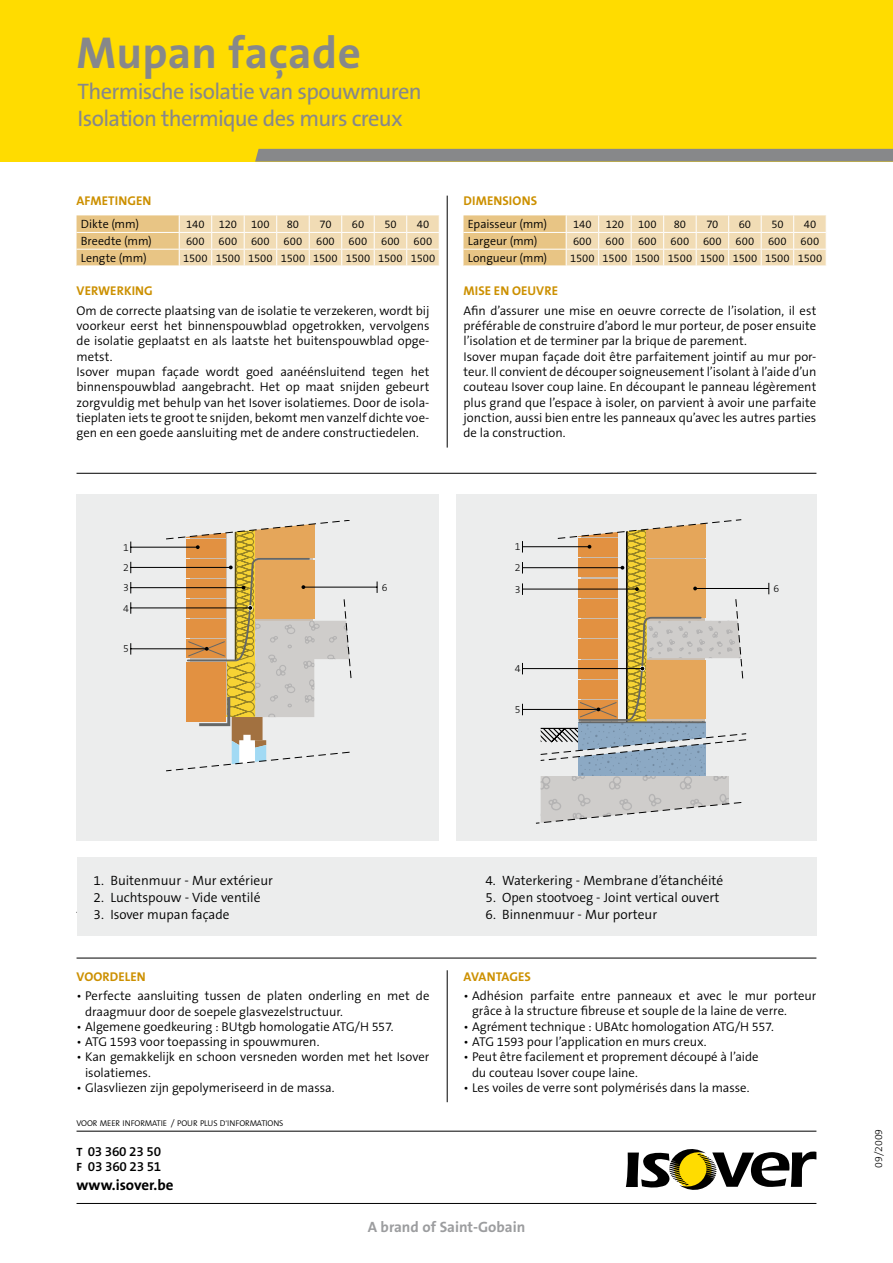
<style>
.page{position:relative;width:893px;height:1263px;background:#fff}
.page>*{position:absolute;margin:0;border:0;box-sizing:border-box;transform-origin:0 0}
.t1{font:700 45px "The Sans B7";letter-spacing:.005em;color:#87888a}
.t2{font:22.5px/27px "The Sans B5 Plain";letter-spacing:-.03em;color:#87888a}
.t3{font:700 15px "The Sans B7";color:#9c9d9f}
.t4{font:700 15px "The Sans B7";color:#000}
.t5{font:300 13.5px "The Sans B4";color:#000}
.t6{font:600 13.5px/15px "The Sans B6";letter-spacing:-.015em;color:#000}
.t7{font:300 12.75px/15.3px "The Sans B4";color:#000}
.t8{font:700 12.75px "The Sans B7";letter-spacing:.01em;color:#cc9000}
.t9{font:300 12px "The Sans B4";letter-spacing:-.005em;color:#000}
.t10{font:300 11.25px "The Sans B4";color:#000}
.t11{font:300 10.5px/20.2px "The Sans B3";color:#000}
.t12{font:300 8.4px "The Sans B4";letter-spacing:-.015em;color:#000}
.s1{font-size:9px}
.s2{font-size:7.5px}
.s3{font-family:"The Sans B7";font-weight:700;font-size:12px}
</style>
<div class="page">
<svg style="left:626px;top:1149px;width:190px;height:41px"></svg>
<div style="left:0;top:0;width:893px;height:162px;background:#ffdc00"></div>
<svg style="left:255px;top:149px;width:638px;height:13px;background:#8b8a85"></svg>
<hr style="left:447px;top:196px;width:1px;height:252px;background:#000">
<hr style="left:447px;top:970px;width:1px;height:132px;background:#000">
<hr style="left:77px;top:1131px;width:739px;height:1px;background:#000">
<hr style="left:77px;top:1203px;width:739px;height:1px;background:#000">
<svg style="left:77px;top:215px;width:362px;height:51px;background:#efd8ae"></svg>
<svg style="left:463px;top:215px;width:363px;height:51px;background:#efd8ae"></svg>
<hr style="left:77px;top:473px;width:739px;height:1px;background:#000">
<hr style="left:77px;top:958px;width:739px;height:1px;background:#000">
<div style="left:77px;top:495px;width:362px;height:346px;background:#eceded"></div>
<hr style="left:131px;top:547px;width:67px;height:1px;background:#000">
<hr style="left:131px;top:648px;width:76px;height:1px;background:#000">
<hr style="left:131px;top:608px;width:119px;height:1px;background:#000">
<svg style="left:377px;top:581px;width:1px;height:12px"></svg>
<hr style="left:303px;top:587px;width:74px;height:1px;background:#000">
<hr style="left:131px;top:567px;width:100px;height:1px;background:#000">
<svg style="left:186px;top:521px;width:167px;height:249px"></svg>
<hr style="left:131px;top:587px;width:112px;height:1px;background:#000">
<div style="left:456px;top:495px;width:360px;height:346px;background:#eceded"></div>
<svg style="left:535px;top:519px;width:207px;height:304px"></svg>
<hr style="left:522px;top:546px;width:67px;height:1px;background:#000">
<hr style="left:522px;top:709px;width:76px;height:1px;background:#000">
<hr style="left:522px;top:668px;width:120px;height:1px;background:#000">
<hr style="left:522px;top:567px;width:101px;height:1px;background:#000">
<hr style="left:522px;top:589px;width:115px;height:1px;background:#000">
<svg style="left:541px;top:521px;width:206px;height:241px"></svg>
<hr style="left:695px;top:588px;width:74px;height:1px;background:#000">
<div style="left:77px;top:857px;width:739px;height:79px;background:#eceded"></div>
<h1 class="t1" style="left:77px;top:29px;width:286px">Mupan façade</h1>
<h2 class="t2" style="left:78px;top:79px;width:346px">Thermische isolatie van spouwmuren<br>Isolation thermique des murs creux</h2>
<p class="t8" style="left:77px;top:194px;width:76px">AFMETINGEN</p>
<p class="t9" style="left:81px;top:218px;width:60px">Dikte (mm)</p>
<p class="t10" style="left:186px;top:218px;width:20px">140</p>
<p class="t10" style="left:219px;top:218px;width:20px">120</p>
<p class="t10" style="left:251px;top:218px;width:20px">100</p>
<p class="t10" style="left:287px;top:218px;width:14px">80</p>
<p class="t10" style="left:319px;top:218px;width:14px">70</p>
<p class="t10" style="left:352px;top:218px;width:14px">60</p>
<p class="t10" style="left:384px;top:218px;width:14px">50</p>
<p class="t10" style="left:417px;top:218px;width:14px">40</p>
<p class="t9" style="left:81px;top:235px;width:73px">Breedte (mm)</p>
<p class="t10" style="left:186px;top:235px;width:248px">600 600 600 600 600 600 600 600</p>
<p class="t9" style="left:81px;top:252px;width:67px">Lengte (mm)</p>
<p class="t10" style="left:183px;top:252px;width:254px">1500 1500 1500 1500 1500 1500 1500 1500</p>
<p class="t8" style="left:77px;top:284px;width:78px">VERWERKING</p>
<p class="t7" style="left:77px;top:303px;width:354px">Om de correcte plaatsing van de isolatie te verzekeren, wordt bij voorkeur eerst het binnenspouwblad opgetrokken, vervolgens de isolatie geplaatst en als laatste het buitenspouwblad opge&shy;metst.<br>Isover mupan façade wordt goed aanéénsluitend tegen het binnenspouwblad aangebracht. Het op maat snijden gebeurt zorgvuldig met behulp van het Isover isolatiemes. Door de isola&shy;tieplaten iets te groot te snijden, bekomt men vanzelf dichte voe&shy;gen en een goede aansluiting met de andere constructiedelen.</p>
<p class="t8" style="left:463px;top:194px;width:75px">DIMENSIONS</p>
<p class="t9" style="left:468px;top:218px;width:81px">Epaisseur (mm)</p>
<p class="t10" style="left:573px;top:218px;width:20px">140</p>
<p class="t10" style="left:606px;top:218px;width:20px">120</p>
<p class="t10" style="left:638px;top:218px;width:20px">100</p>
<p class="t10" style="left:674px;top:218px;width:14px">80</p>
<p class="t10" style="left:706px;top:218px;width:14px">70</p>
<p class="t10" style="left:739px;top:218px;width:14px">60</p>
<p class="t10" style="left:771px;top:218px;width:14px">50</p>
<p class="t10" style="left:804px;top:218px;width:14px">40</p>
<p class="t9" style="left:468px;top:235px;width:71px">Largeur (mm)</p>
<p class="t10" style="left:573px;top:235px;width:248px">600 600 600 600 600 600 600 600</p>
<p class="t9" style="left:468px;top:252px;width:81px">Longueur (mm)</p>
<p class="t10" style="left:570px;top:252px;width:254px">1500 1500 1500 1500 1500 1500 1500 1500</p>
<p class="t8" style="left:463px;top:284px;width:96px">MISE EN OEUVRE</p>
<p class="t7" style="left:463px;top:303px;width:354px">Afin d’assurer une mise en oeuvre correcte de l’isolation, il est préférable de construire d’abord le mur porteur, de poser ensuite l’isolation et de terminer par la brique de parement.<br>Isover mupan façade doit être parfaitement jointif au mur por&shy;teur. Il convient de découper soigneusement l’isolant à l’aide d’un couteau Isover coup laine. En découpant le panneau légèrement plus grand que l’espace à isoler, on parvient à avoir une parfaite jonction, aussi bien entre les panneaux qu’avec les autres parties de la construction.</p>
<p class="t11" style="left:123px;top:537px;width:7px">1</p>
<p class="t11" style="left:123px;top:558px;width:7px">2<br>3</p>
<p class="t11" style="left:123px;top:598px;width:7px">4</p>
<p class="t11" style="left:123px;top:639px;width:7px">5</p>
<p class="t11" style="left:382px;top:577px;width:7px">6</p>
<p class="t11" style="left:515px;top:537px;width:7px">1</p>
<p class="t11" style="left:515px;top:557px;width:7px;line-height:21.5px">2<br>3</p>
<p class="t11" style="left:515px;top:659px;width:7px">4</p>
<p class="t11" style="left:515px;top:700px;width:7px">5</p>
<p class="t11" style="left:773px;top:579px;width:7px">6</p>
<p class="t5" style="left:94px;top:873px;width:181px">1. Buitenmuur - Mur extérieur</p>
<p class="t5" style="left:94px;top:890px;width:168px">2. Luchtspouw - Vide ventilé</p>
<p class="t5" style="left:94px;top:907px;width:137px">3. Isover mupan façade</p>
<p class="t8" style="left:77px;top:970px;width:71px">VOORDELEN</p>
<p class="t7" style="left:85px;top:989px;width:346px;text-indent:-9px">• Perfecte aansluiting tussen de platen onderling en met de draagmuur door de soepele glasvezelstructuur.</p>
<p class="t7" style="left:77px;top:1019px;width:319px">• Algemene goedkeuring : BUtgb homologatie ATG/H 557.</p>
<p class="t7" style="left:77px;top:1035px;width:244px">• ATG 1593 voor toepassing in spouwmuren.</p>
<p class="t7" style="left:85px;top:1050px;width:346px;text-indent:-9px">• Kan gemakkelijk en schoon versneden worden met het Isover isolatiemes.</p>
<p class="t7" style="left:77px;top:1080px;width:260px">• Glasvliezen zijn gepolymeriseerd in de massa.</p>
<p class="t12" style="left:77px;top:1118px;width:208px">VOOR MEER INFORMATIE <span class="s1">/</span> POUR PLUS D<span class="s2">’</span>INFORMATIONS</p>
<p class="t6" style="left:77px;top:1144px;width:86px"><span class="s3">T</span> 03 360 23 50<br><span class="s3">F</span> 03 360 23 51</p>
<p class="t4" style="left:77px;top:1177px;width:98px">www.isover.be</p>
<p class="t5" style="left:485px;top:873px;width:239px">4. Waterkering - Membrane d’étanchéité</p>
<p class="t5" style="left:486px;top:890px;width:235px">5. Open stootvoeg - Joint vertical ouvert</p>
<p class="t5" style="left:486px;top:907px;width:173px">6. Binnenmuur - Mur porteur</p>
<p class="t8" style="left:463px;top:969px;width:69px">AVANTAGES</p>
<p class="t7" style="left:472px;top:988px;width:346px;text-indent:-9px">• Adhésion parfaite entre panneaux et avec le mur porteur grâce à la structure fibreuse et souple de la laine de verre.</p>
<p class="t7" style="left:463px;top:1019px;width:312px">• Agrément technique : UBAtc homologation ATG/H 557.</p>
<p class="t7" style="left:463px;top:1034px;width:245px">• ATG 1593 pour l’application en murs creux.</p>
<p class="t7" style="left:472px;top:1050px;width:288px;text-indent:-9px">• Peut être facilement et proprement découpé à l’aide du couteau Isover coupe laine.</p>
<p class="t7" style="left:463px;top:1080px;width:287px">• Les voiles de verre sont polymérisés dans la masse.</p>
<p class="t3" style="left:368px;top:1219px;width:159px">A brand of Saint-Gobain</p>
<p class="t11" style="left:869px;top:1168px;width:41px;rotate:-90deg">09/2009</p>
</div>
